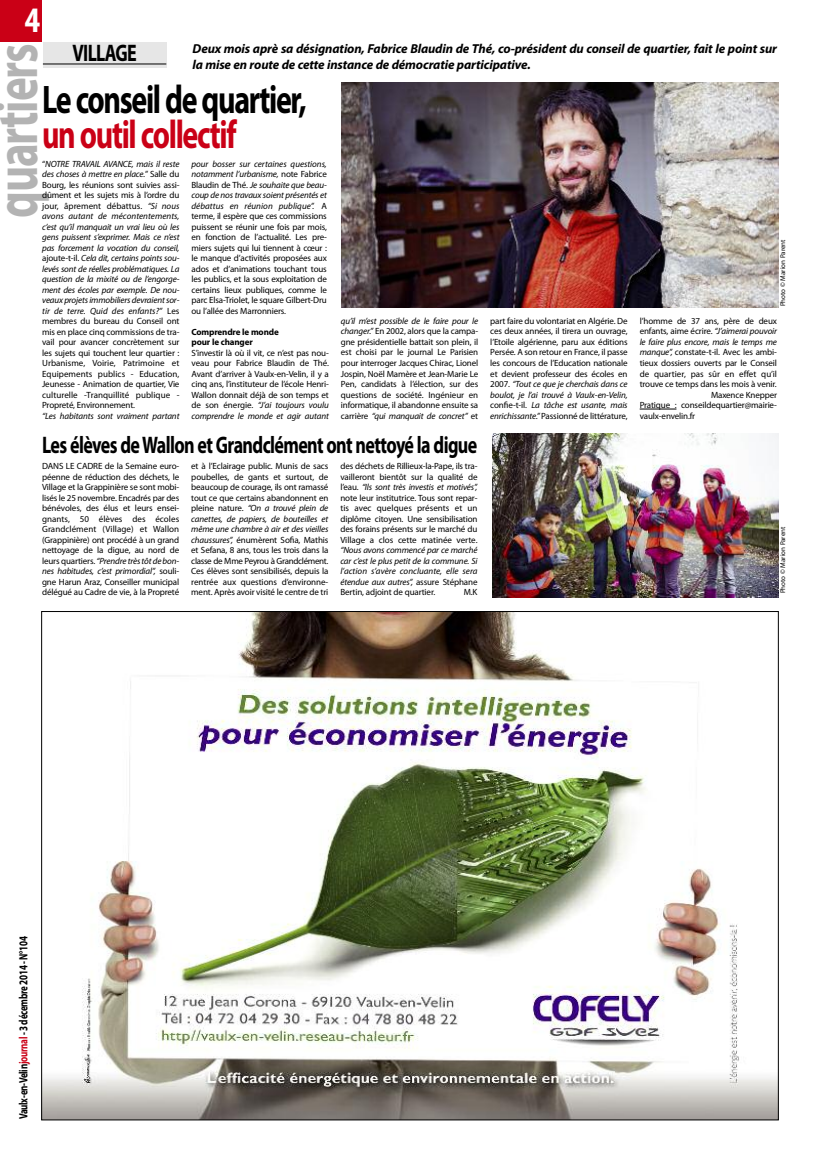
<style>
.page{position:relative;width:820px;height:1163px;background:#fff}
.page>*{position:absolute;margin:0;border:0;box-sizing:border-box;transform-origin:0 0}
.t1{font:700 60px "Myriad Pro";letter-spacing:-.03em;color:#b3b3b3;scale:.75 1}
.t2{font:700 40px "Myriad Pro";letter-spacing:-.045em;color:#000;scale:.75 1}
.t3{font:700 40px "Myriad Pro";letter-spacing:-.045em;color:#ca0016;scale:.75 1}
.t4{font:700 condensed 36px "Myriad Pro";color:#fff}
.t5{font:700 24px "Myriad Pro";letter-spacing:-.035em;color:#000;scale:.75 1}
.t6{font:italic 700 13px/16px "Myriad Pro";letter-spacing:-.01em;color:#000}
.t7{font:700 12px "Myriad Pro";letter-spacing:-.03em;color:#000;scale:.75 1}
.t8{font:9px/10.5px "Myriad Pro";letter-spacing:-.015em;color:#000;text-align:justify}
.t9{font:italic 9px/10.5px "Myriad Pro";letter-spacing:-.015em;color:#000;text-align:justify}
.t10{font:700 9px/10.5px "Myriad Pro";letter-spacing:-.015em;color:#000}
.t11{font:9px "Myriad Pro";letter-spacing:.005em;color:#000}
.t12{font:7px "Myriad Pro";color:#000}
.s1{font-style:italic}
.s2{font-style:normal}
.s3{color:#ca0016}
</style>
<div class="page">
<div style="left:43px;top:43px;width:123px;height:25px;background:#e6e6e6"></div>
<hr style="left:43px;top:63px;width:123px;height:1px;background:#000">
<hr style="left:639px;top:409px;width:37px;height:1px;background:#000">
<div style="left:0;top:0;width:41px;height:42px;background:#ca0016"></div>
<img style="left:492px;top:434px;width:286px;height:163px">
<img style="left:342px;top:82px;width:435px;height:225px">
<img style="left:43px;top:613px;width:733px;height:505px">
<h3 class="t4" style="left:25px;top:8px;width:17px">4</h3>
<h3 class="t6" style="left:192px;top:42px;width:585px">Deux mois aprè sa désignation, Fabrice Blaudin de Thé, co-président du conseil de quartier, fait le point sur la mise en route de cette instance de démocratie participative.</h3>
<h3 class="t5" style="left:72px;top:44px;width:87px">VILLAGE</h3>
<h1 class="t1" style="left:-6px;top:218px;width:234px;rotate:-90deg">quartiers</h1>
<h2 class="t2" style="left:42px;top:85px;width:354px">Le conseil de quartier,</h2>
<h2 class="t3" style="left:42px;top:120px;width:261px">un outil collectif</h2>
<p class="t8" style="left:42px;top:159px;width:139px">“<span class="s1">NOTRE TRAVAIL AVANCE, mais il reste des choses à mettre en place.</span>” Salle du Bourg, les réunions sont suivies assi&shy;dûment et les sujets mis à l’ordre du jour, âprement débattus. <span class="s1">“Si nous avons autant de mécontentements, c’est qu’il manquait un vrai lieu où les gens puissent s’exprimer. Mais ce n’est pas forcement la vocation du conseil, </span>ajoute-t-il. <span class="s1">Cela dit, certains points sou&shy;levés sont de réelles problématiques. La question de la mixité ou de l’engorge&shy;ment des écoles par exemple. De nou&shy;veaux projets immobiliers devraient sor&shy;tir de terre. Quid des enfants?”</span> Les membres du bureau du Conseil ont mis en place cinq commissions de tra&shy;vail pour avancer concrètement sur les sujets qui touchent leur quartier :<br>Urbanisme, Voirie, Patrimoine et Equipements publics - Education, Jeunesse - Animation de quartier, Vie culturelle -tranquillité publique - Propreté, Environnement.</p>
<p class="t9" style="left:42px;top:411px;width:139px">“Les habitants sont vraiment partant</p>
<p class="t8" style="left:191px;top:159px;width:137px"><span class="s1">pour bosser sur certaines questions, notamment l’urbanisme,</span> note fabrice Blaudin de thé. <span class="s1">Je souhaite que beau&shy;coup de nos travaux soient présentés et débattus en réunion publique”.</span> A terme, il espère que ces commissions puissent se réunir une fois par mois, en fonction de l’actualité. Les pre&shy;miers sujets qui lui tiennent à cœur : le manque d’activités proposées aux ados et d’animations touchant tous les publics, et la sous exploitation de certains lieux publiques, comme le parc Elsa-triolet, le square Gilbert-Dru ou l’allée des Marronniers.</p>
<p class="t10" style="left:191px;top:327px;width:89px">Comprendre le monde pour le changer</p>
<p class="t8" style="left:191px;top:348px;width:139px">S’investir là où il vit, ce n’est pas nou&shy;veau pour fabrice Blaudin de thé.<br>Avant d’arriver à Vaulx-en-Velin, il y a cinq ans, l’instituteur de l’école Henri-Wallon donnait déjà de son temps et de son énergie. <span class="s1">“J’ai toujours voulu comprendre le monde et agir autant</span></p>
<p class="t12" style="left:779px;top:306px;width:68px;rotate:-90deg">Photo © Marion Parent</p>
<p class="t8" style="left:341px;top:316px;width:139px"><span class="s1">qu’il m’est possible de le faire pour le changer.”</span> En 2002, alors que la campa&shy;gne présidentielle battait son plein, il est choisi par le journal Le Parisien pour interroger Jacques Chirac, Lionel Jospin, Noël Mamère et Jean-Marie Le Pen, candidats à l’élection, sur des questions de société. Ingénieur en informatique, il abandonne ensuite sa carrière <span class="s1">“qui manquait de concret”</span> et</p>
<p class="t8" style="left:490px;top:316px;width:139px">part faire du volontariat en Algérie. De ces deux années, il tirera un ouvrage, l’Etoile algérienne, paru aux éditions Persée. A son retour en france, il passe les concours de l’Education nationale et devient professeur des écoles en 2007. <span class="s1">“Tout ce que je cherchais dans ce boulot, je l’ai trouvé à Vaulx-en-Velin, </span>confie-t-il. <span class="s1">La tâche est usante, mais enrichissante.”</span> Passionné de littérature,</p>
<p class="t8" style="left:639px;top:316px;width:139px">l’homme de 37 ans, père de deux</p>
<p class="t8" style="left:639px;top:327px;width:139px">enfants, aime écrire. <span class="s1">“J’aimerai pouvoir</span></p>
<p class="t9" style="left:639px;top:337px;width:139px">le faire plus encore, mais le temps me</p>
<p class="t8" style="left:639px;top:348px;width:139px"><span class="s1">manque”,</span> constate-t-il. Avec les ambi-</p>
<p class="t8" style="left:639px;top:358px;width:139px">tieux dossiers ouverts par le Conseil</p>
<p class="t11" style="left:639px;top:370px;width:139px">de quartier, pas sûr en effet qu’il</p>
<p class="t8" style="left:639px;top:379px;width:138px">trouve ce temps dans les mois à venir.</p>
<p class="t8" style="left:710px;top:390px;width:67px">Maxence Knepper</p>
<p class="t8" style="left:639px;top:400px;width:139px">Pratique : conseildequartier@mairie-</p>
<p class="t8" style="left:639px;top:411px;width:57px">vaulx-envelin.fr</p>
<h3 class="t5" style="left:42px;top:436px;width:581px">Les élèves deWallon et Grandclément ont nettoyé la digue</h3>
<p class="t8" style="left:42px;top:461px;width:138px">DANS LE CADRE de la Semaine euro&shy;péenne de réduction des déchets, le Village et la Grappinière se sont mobi&shy;lisés le 25 novembre. Encadrés par des bénévoles, des élus et leurs ensei&shy;gnants, 50 élèves des écoles Grandclément (Village) et Wallon (Grappinière) ont procédé à un grand nettoyage de la digue, au nord de leurs quartiers. <span class="s1">“Prendre trèstôtdebon&shy;nes habitudes, c’est primordial”,</span> souli&shy;gne Harun Araz, Conseiller municipal délégué au Cadre de vie, à la Propreté</p>
<p class="t8" style="left:191px;top:461px;width:138px">et à l’Eclairage public. Munis de sacs poubelles, de gants et surtout, de beaucoup de courage, ils ont ramassé tout ce que certains abandonnent en pleine nature. <span class="s1">“On a trouvé plein de canettes, de papiers, de bouteilles et même une chambre à air et des vieilles chaussures”,</span> énumèrent Sofia, Mathis et Sefana, 8 ans, tous les trois dans la classe de Mme Peyrou à Grandclément.<br>Ces élèves sont sensibilisés, depuis la rentrée aux questions d’environne&shy;ment. Après avoir visité le centre de tri</p>
<p class="t8" style="left:340px;top:461px;width:138px">des déchets de Rillieux-la-Pape, ils tra&shy;vailleront bientôt sur la qualité de l’eau. <span class="s1">“Ils sont très investis et motivés”, </span>note leur institutrice. tous sont repar&shy;tis avec quelques présents et un diplôme citoyen. Une sensibilisation des forains présents sur le marché du Village a clos cette matinée verte.</p>
<p class="t9" style="left:340px;top:545px;width:138px">“Nous avons commencé par ce marché car c’est le plus petit de la commune. Si l’action s’avère concluante, elle sera étendue aux autres”, <span class="s2">assure Stéphane Bertin, adjoint de quartier.</span></p>
<p class="t8" style="left:463px;top:587px;width:15px">M.K</p>
<h3 class="t7" style="left:19px;top:1119px;width:246px;rotate:-90deg">Vaulx-en-Velin<span class="s3">journal</span> - 3 décembre 2014 - N°104</h3>
<p class="t12" style="left:779px;top:593px;width:68px;rotate:-90deg">Photo © Marion Parent</p>
</div>
